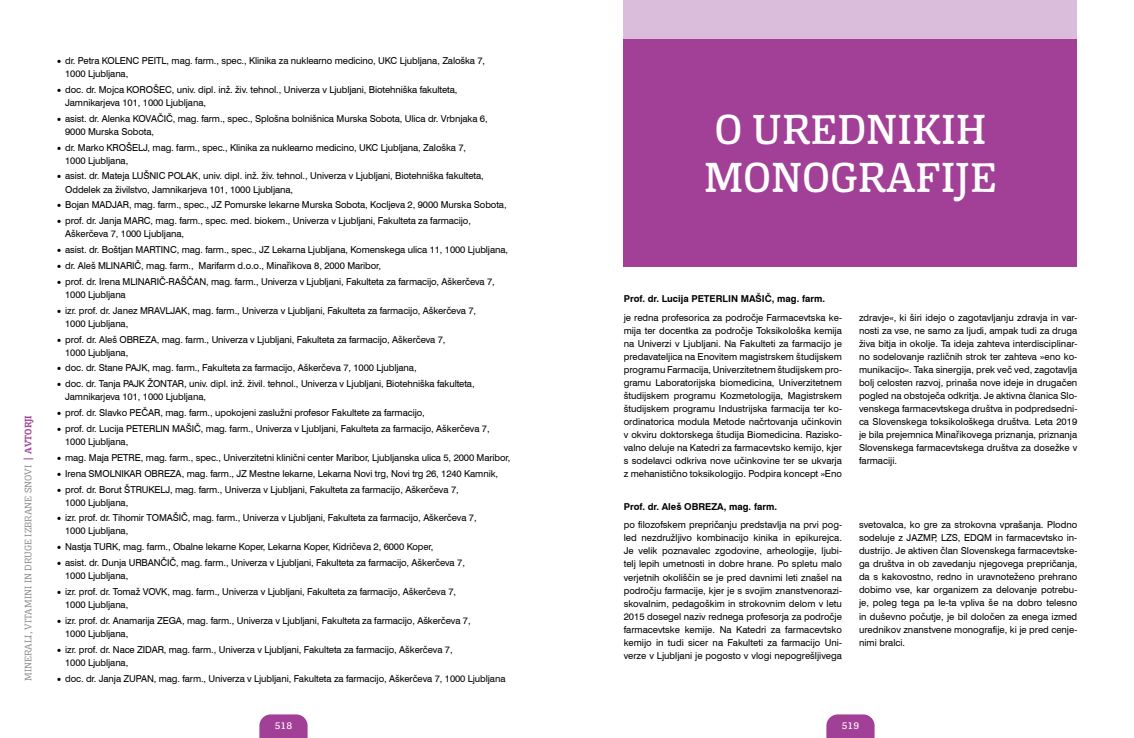
<style>
.page{position:relative;width:1134px;height:738px;background:#fff}
.page>*{position:absolute;margin:0;border:0;box-sizing:border-box;transform-origin:0 0}
.t1{font:40px/48px "Mayonez";color:#fff}
.t2{font:9.5px/13px "Swiss 721 BT";letter-spacing:-.01em;color:#000}
.t3{font:700 9.5px "Swiss 721 BT";color:#000}
.t4{font:300 9px "Mayonez";color:#808285}
.t5{font:9px "Mayonez";color:#fff}
.s1{font-weight:600;color:#a23f97}
.s2{font-family:"Minion Pro";font-size:12px}
.s3{font-family:"Neo Sans Pro"}
</style>
<div class="page">
<svg style="left:826px;top:714px;width:48px;height:23px"></svg>
<svg style="left:259px;top:714px;width:49px;height:23px"></svg>
<div style="left:624px;top:0;width:453px;height:201px;background:#dabddb"></div>
<div style="left:624px;top:40px;width:453px;height:226px;background:#a23f97"></div>
<p class="t4" style="left:23px;top:680px;width:267px;rotate:-90deg">MINERALI, VITAMINI IN DRUGE IZBRANE SNOVI <span class="s1">| AVTORJI</span></p>
<p class="t2" style="left:65px;top:54px;width:421px;text-indent:-9px"><span class="s2">•</span> dr. Petra KOLENC PEITL, mag. farm., spec., Klinika za nuklearno medicino, UKC Ljubljana, Zaloška 7,<br>1000 Ljubljana,</p>
<p class="t2" style="left:65px;top:83px;width:394px;text-indent:-9px"><span class="s2">•</span> doc. dr. Mojca KOROŠEC, univ. dipl. inž. živ. tehnol., Univerza v Ljubljani, Biotehniška fakulteta,<br>Jamnikarjeva 101, 1000 Ljubljana,</p>
<p class="t2" style="left:65px;top:112px;width:424px;text-indent:-9px"><span class="s2">•</span> asist. dr. Alenka KOVAČIČ, mag. farm., spec., Splošna bolnišnica Murska Sobota, Ulica dr. Vrbnjaka 6,<br>9000 Murska Sobota,</p>
<p class="t2" style="left:65px;top:140px;width:402px;text-indent:-9px"><span class="s2">•</span> dr. Marko KROŠELJ, mag. farm., spec., Klinika za nuklearno medicino, UKC Ljubljana, Zaloška 7,<br>1000 Ljubljana,</p>
<p class="t2" style="left:65px;top:169px;width:420px;text-indent:-9px"><span class="s2">•</span> asist. dr. Mateja LUŠNIC POLAK, univ. dipl. inž. živ. tehnol., Univerza v Ljubljani, Biotehniška fakulteta,<br>Oddelek za živilstvo, Jamnikarjeva 101, 1000 Ljubljana,</p>
<p class="t2" style="left:57px;top:198px;width:451px"><span class="s2">•</span> Bojan MADJAR, mag. farm., spec., JZ Pomurske lekarne Murska Sobota, Kocljeva 2, 9000 Murska Sobota,</p>
<p class="t2" style="left:65px;top:214px;width:407px;text-indent:-9px"><span class="s2">•</span> prof. dr. Janja MARC, mag. farm., spec. med. biokem., Univerza v Ljubljani, Fakulteta za farmacijo,<br>Aškerčeva 7, 1000 Ljubljana,</p>
<p class="t2" style="left:57px;top:243px;width:453px"><span class="s2">•</span> asist. dr. Boštjan MARTINC, mag. farm., spec., JZ Lekarna Ljubljana, Komenskega ulica 11, 1000 Ljubljana,</p>
<p class="t2" style="left:57px;top:259px;width:326px"><span class="s2">•</span> dr. Aleš MLINARIČ, mag. farm., Marifarm d.o.o., Mina<span class="s3">ř</span>ikova 8, 2000 Maribor,</p>
<p class="t2" style="left:65px;top:274px;width:431px;text-indent:-9px"><span class="s2">•</span> prof. dr. Irena MLINARIČ-RAŠČAN, mag. farm., Univerza v Ljubljani, Fakulteta za farmacijo, Aškerčeva 7,<br>1000 Ljubljana</p>
<p class="t2" style="left:65px;top:303px;width:412px;text-indent:-9px"><span class="s2">•</span> izr. prof. dr. Janez MRAVLJAK, mag. farm., Univerza v Ljubljani, Fakulteta za farmacijo, Aškerčeva 7,<br>1000 Ljubljana,</p>
<p class="t2" style="left:65px;top:332px;width:382px;text-indent:-9px"><span class="s2">•</span> prof. dr. Aleš OBREZA, mag. farm., Univerza v Ljubljani, Fakulteta za farmacijo, Aškerčeva 7,<br>1000 Ljubljana,</p>
<p class="t2" style="left:57px;top:361px;width:361px"><span class="s2">•</span> doc. dr. Stane PAJK, mag. farm., Fakulteta za farmacijo, Aškerčeva 7, 1000 Ljubljana,</p>
<p class="t2" style="left:65px;top:377px;width:411px;text-indent:-9px"><span class="s2">•</span> doc. dr. Tanja PAJK ŽONTAR, univ. dipl. inž. živil. tehnol., Univerza v Ljubljani, Biotehniška fakulteta,<br>Jamnikarjeva 101, 1000 Ljubljana,</p>
<p class="t2" style="left:57px;top:406px;width:370px"><span class="s2">•</span> prof. dr. Slavko PEČAR, mag. farm., upokojeni zaslužni profesor Fakultete za farmacijo,</p>
<p class="t2" style="left:65px;top:421px;width:426px;text-indent:-9px"><span class="s2">•</span> prof. dr. Lucija PETERLIN MAŠIČ, mag. farm., Univerza v Ljubljani, Fakulteta za farmacijo, Aškerčeva 7,<br>1000 Ljubljana,</p>
<p class="t2" style="left:57px;top:450px;width:455px"><span class="s2">•</span> mag. Maja PETRE, mag. farm., spec., Univerzitetni klinični center Maribor, Ljubljanska ulica 5, 2000 Maribor,</p>
<p class="t2" style="left:57px;top:466px;width:443px"><span class="s2">•</span> Irena SMOLNIKAR OBREZA, mag. farm., JZ Mestne lekarne, Lekarna Novi trg, Novi trg 26, 1240 Kamnik,</p>
<p class="t2" style="left:65px;top:482px;width:395px;text-indent:-9px"><span class="s2">•</span> prof. dr. Borut ŠTRUKELJ, mag. farm., Univerza v Ljubljani, Fakulteta za farmacijo, Aškerčeva 7,<br>1000 Ljubljana,</p>
<p class="t2" style="left:65px;top:511px;width:413px;text-indent:-9px"><span class="s2">•</span> izr. prof. dr. Tihomir TOMAŠIČ, mag. farm., Univerza v Ljubljani, Fakulteta za farmacijo, Aškerčeva 7,<br>1000 Ljubljana,</p>
<p class="t2" style="left:57px;top:540px;width:378px"><span class="s2">•</span> Nastja TURK, mag. farm., Obalne lekarne Koper, Lekarna Koper, Kidričeva 2, 6000 Koper,</p>
<p class="t2" style="left:65px;top:555px;width:401px;text-indent:-9px"><span class="s2">•</span> asist. dr. Dunja URBANČIČ, mag. farm., Univerza v Ljubljani, Fakulteta za farmacijo, Aškerčeva 7,<br>1000 Ljubljana,</p>
<p class="t2" style="left:65px;top:584px;width:392px;text-indent:-9px"><span class="s2">•</span> izr. prof. dr. Tomaž VOVK, mag. farm., Univerza v Ljubljani, Fakulteta za farmacijo, Aškerčeva 7,<br>1000 Ljubljana,</p>
<p class="t2" style="left:65px;top:613px;width:407px;text-indent:-9px"><span class="s2">•</span> izr. prof. dr. Anamarija ZEGA, mag. farm., Univerza v Ljubljani, Fakulteta za farmacijo, Aškerčeva 7,<br>1000 Ljubljana,</p>
<p class="t2" style="left:65px;top:642px;width:389px;text-indent:-9px"><span class="s2">•</span> izr. prof. dr. Nace ZIDAR, mag. farm., Univerza v Ljubljani, Fakulteta za farmacijo, Aškerčeva 7,<br>1000 Ljubljana,</p>
<p class="t2" style="left:57px;top:671px;width:450px"><span class="s2">•</span> doc. dr. Janja ZUPAN, mag. farm., Univerza v Ljubljani, Fakulteta za farmacijo, Aškerčeva 7, 1000 Ljubljana</p>
<h1 class="t1" style="left:704px;top:106px;width:294px">O UREDNIKIH<br>MONOGRAFIJE</h1>
<p class="t3" style="left:624px;top:293px;width:203px">Prof. dr. Lucija PETERLIN MAŠIČ, mag. farm.</p>
<p class="t2" style="left:624px;top:310px;width:220px;text-align:justify">je redna profesorica za področje Farmacevtska ke&shy;mija ter docentka za področje Toksikološka kemija na Univerzi v Ljubljani. Na Fakulteti za farmacijo je predavateljica na Enovitem magistrskem študijskem programu Farmacija, Univerzitetnem študijskem pro&shy;gramu Laboratorijska biomedicina, Univerzitetnem študijskem programu Kozmetologija, Magistrskem študijskem programu Industrijska farmacija ter ko&shy;ordinatorica modula Metode načrtovanja učinkovin v okviru doktorskega študija Biomedicina. Razisko&shy;valno deluje na Katedri za farmacevtsko kemijo, kjer s sodelavci odkriva nove učinkovine ter se ukvarja z mehanistično toksikologijo. Podpira koncept »Eno</p>
<p class="t2" style="left:859px;top:310px;width:220px;text-align:justify">zdravje«, ki širi idejo o zagotavljanju zdravja in var&shy;nosti za vse, ne samo za ljudi, ampak tudi za druga živa bitja in okolje. Ta ideja zahteva interdisciplinar&shy;no sodelovanje različnih strok ter zahteva »eno ko&shy;munikacijo«. Taka sinergija, prek več ved, zagotavlja bolj celosten razvoj, prinaša nove ideje in drugačen pogled na obstoječa odkritja. Je aktivna članica Slo&shy;venskega farmacevtskega društva in podpredsedni&shy;ca Slovenskega toksikološkega društva. Leta 2019 je bila prejemnica Mina<span class="s3">ř</span>ikovega priznanja, priznanja Slovenskega farmacevtskega društva za dosežke v farmaciji.</p>
<p class="t3" style="left:624px;top:500px;width:155px">Prof. dr. Aleš OBREZA, mag. farm.</p>
<p class="t2" style="left:624px;top:518px;width:220px;text-align:justify">po filozofskem prepričanju predstavlja na prvi pog&shy;led nezdružljivo kombinacijo kinika in epikurejca.<br>Je velik poznavalec zgodovine, arheologije, ljubi&shy;telj lepih umetnosti in dobre hrane. Po spletu malo verjetnih okoliščin se je pred davnimi leti znašel na področju farmacije, kjer je s svojim znanstvenorazi&shy;skovalnim, pedagoškim in strokovnim delom v letu 2015 dosegel naziv rednega profesorja za področje farmacevtske kemije. Na Katedri za farmacevtsko kemijo in tudi sicer na Fakulteti za farmacijo Uni&shy;verze v Ljubljani je pogosto v vlogi nepogrešljivega</p>
<p class="t2" style="left:859px;top:518px;width:220px;text-align:justify">svetovalca, ko gre za strokovna vprašanja. Plodno sodeluje z JAZMP, LZS, EDQM in farmacevtsko in&shy;dustrijo. Je aktiven član Slovenskega farmacevtske&shy;ga društva in ob zavedanju njegovega prepričanja, da s kakovostno, redno in uravnoteženo prehrano dobimo vse, kar organizem za delovanje potrebu&shy;je, poleg tega pa le-ta vpliva še na dobro telesno in duševno počutje, je bil določen za enega izmed urednikov znanstvene monografije, ki je pred cenje&shy;nimi bralci.</p>
<p class="t5" style="left:275px;top:720px;width:19px">518</p>
<p class="t5" style="left:842px;top:720px;width:19px">519</p>
</div>
